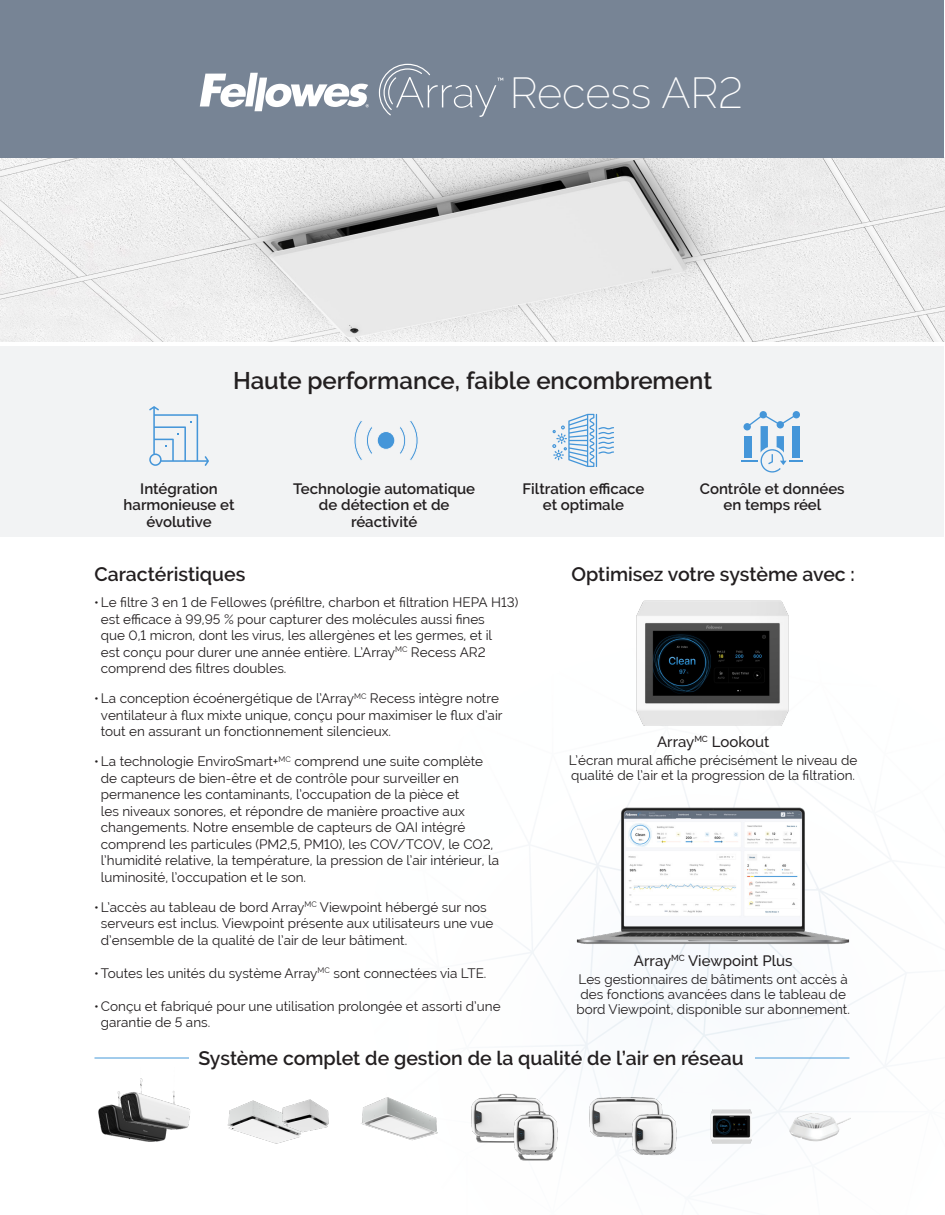
<style>
.page{position:relative;width:945px;height:1215px;background:#fff}
.page>*{position:absolute;margin:0;border:0;box-sizing:border-box;transform-origin:0 0}
.t1{font:200 43.2px "Raleway";color:#fff}
.t2{font:600 24px "Raleway";color:#231f20}
.t3{font:600 19.5px "Raleway";color:#231f20}
.t4{font:600 15px/16.5px "Raleway";color:#231f20;text-align:center}
.t5{font:500 15px "Raleway";color:#231f20}
.t6{font:13.5px/16.5px "Raleway";color:#231f20}
</style>
<div class="page">
<img style="left:1px;top:158px;width:943px;height:183px">
<img style="left:496px;top:768px;width:415px;height:404px">
<img style="left:572px;top:804px;width:282px;height:141px">
<img style="left:98px;top:1104px;width:15px;height:32px">
<img style="left:113px;top:1078px;width:77px;height:64px">
<img style="left:227px;top:1100px;width:62px;height:44px">
<img style="left:281px;top:1099px;width:48px;height:41px">
<div style="left:1px;top:1px;width:943px;height:157px;background:#778495"></div>
<img style="left:779px;top:1106px;width:71px;height:40px">
<img style="left:693px;top:1108px;width:77px;height:38px">
<img style="left:587px;top:1074px;width:78px;height:79px">
<img style="left:615px;top:1092px;width:63px;height:78px">
<img style="left:471px;top:1074px;width:76px;height:69px">
<img style="left:496px;top:1092px;width:63px;height:78px">
<img style="left:361px;top:1097px;width:77px;height:44px">
<hr style="left:94px;top:1058px;width:95px;height:1px;background:#4599d9">
<hr style="left:755px;top:1058px;width:94px;height:1px;background:#4599d9">
<svg style="left:200px;top:73px;width:169px;height:38px"></svg>
<svg style="left:379px;top:64px;width:124px;height:53px"></svg>
<div style="left:1px;top:346px;width:943px;height:191px;background:#f2f3f4"></div>
<img style="left:636px;top:600px;width:153px;height:126px">
<svg style="left:354px;top:421px;width:18px;height:39px"></svg>
<svg style="left:400px;top:421px;width:18px;height:39px"></svg>
<div style="left:377px;top:432px;width:18px;height:17px;background:#4596d9;border-radius:50%"></div>
<div style="left:377px;top:431px;width:18px;height:19px;border:1px solid #f2f3f4;border-radius:50%"></div>
<svg style="left:742px;top:411px;width:61px;height:62px"></svg>
<svg style="left:149px;top:406px;width:60px;height:60px"></svg>
<svg style="left:552px;top:414px;width:62px;height:53px"></svg>
<p class="t1" style="left:510px;top:67px;width:234px">Recess AR2</p>
<p class="t2" style="left:233px;top:367px;width:481px">Haute performance, faible encombrement</p>
<p class="t4" style="left:124px;top:480px;width:113px">Intégration harmonieuse et évolutive</p>
<p class="t4" style="left:293px;top:480px;width:183px">Technologie automatique de détection et de réactivité</p>
<p class="t4" style="left:523px;top:480px;width:123px">Filtration efficace et optimale</p>
<p class="t4" style="left:700px;top:480px;width:146px">Contrôle et données en temps réel</p>
<p class="t3" style="left:94px;top:562px;width:152px">Caractéristiques</p>
<p class="t3" style="left:571px;top:562px;width:285px">Optimisez votre système avec :</p>
<p class="t6" style="left:101px;top:594px;width:419px;text-indent:-7px">•Le filtre 3 en 1 de Fellowes (préfiltre, charbon et filtration HEPA H13) est efficace à 99,95 % pour capturer des molécules aussi fines<br>que 0,1 micron, dont les virus, les allergènes et les germes, et il<br>est conçu pour durer une année entière. L’Array<sup>MC</sup> Recess AR2 comprend des filtres doubles.</p>
<p class="t6" style="left:101px;top:690px;width:403px;text-indent:-7px">•La conception écoénergétique de l’Array<sup>MC</sup> Recess intègre notre ventilateur à flux mixte unique, conçu pour maximiser le flux d’air tout en assurant un fonctionnement silencieux.</p>
<p class="t6" style="left:101px;top:753px;width:400px;text-indent:-7px">•La technologie EnviroSmart+<sup>MC</sup> comprend une suite complète de capteurs de bien-être et de contrôle pour surveiller en permanence les contaminants, l’occupation de la pièce et<br>les niveaux sonores, et répondre de manière proactive aux changements. Notre ensemble de capteurs de QAI intégré comprend les particules (PM2,5, PM10), les COV/TCOV, le CO2, l’humidité relative, la température, la pression de l’air intérieur, la luminosité, l’occupation et le son.</p>
<p class="t6" style="left:101px;top:899px;width:394px;text-indent:-7px">•L’accès au tableau de bord Array<sup>MC</sup> Viewpoint hébergé sur nos serveurs est inclus. Viewpoint présente aux utilisateurs une vue d’ensemble de la qualité de l’air de leur bâtiment.</p>
<p class="t6" style="left:94px;top:965px;width:394px">•Toutes les unités du système Array<sup>MC</sup> sont connectées via LTE.</p>
<p class="t6" style="left:101px;top:998px;width:401px;text-indent:-7px">•Conçu et fabriqué pour une utilisation prolongée et assorti d’une garantie de 5 ans.</p>
<p class="t5" style="left:657px;top:733px;width:114px">Array<sup>MC</sup> Lookout</p>
<p class="t6" style="left:569px;top:753px;width:290px;line-height:15px">L’écran mural affiche précisément le niveau de qualité de l’air et la progression de la filtration.</p>
<p class="t5" style="left:634px;top:952px;width:160px">Array<sup>MC</sup> Viewpoint Plus</p>
<p class="t6" style="left:576px;top:972px;width:275px;line-height:15px">Les gestionnaires de bâtiments ont accès à des fonctions avancées dans le tableau de bord Viewpoint, disponible sur abonnement.</p>
<p class="t3" style="left:198px;top:1047px;width:547px">Système complet de gestion de la qualité de l’air en réseau</p>
</div>
